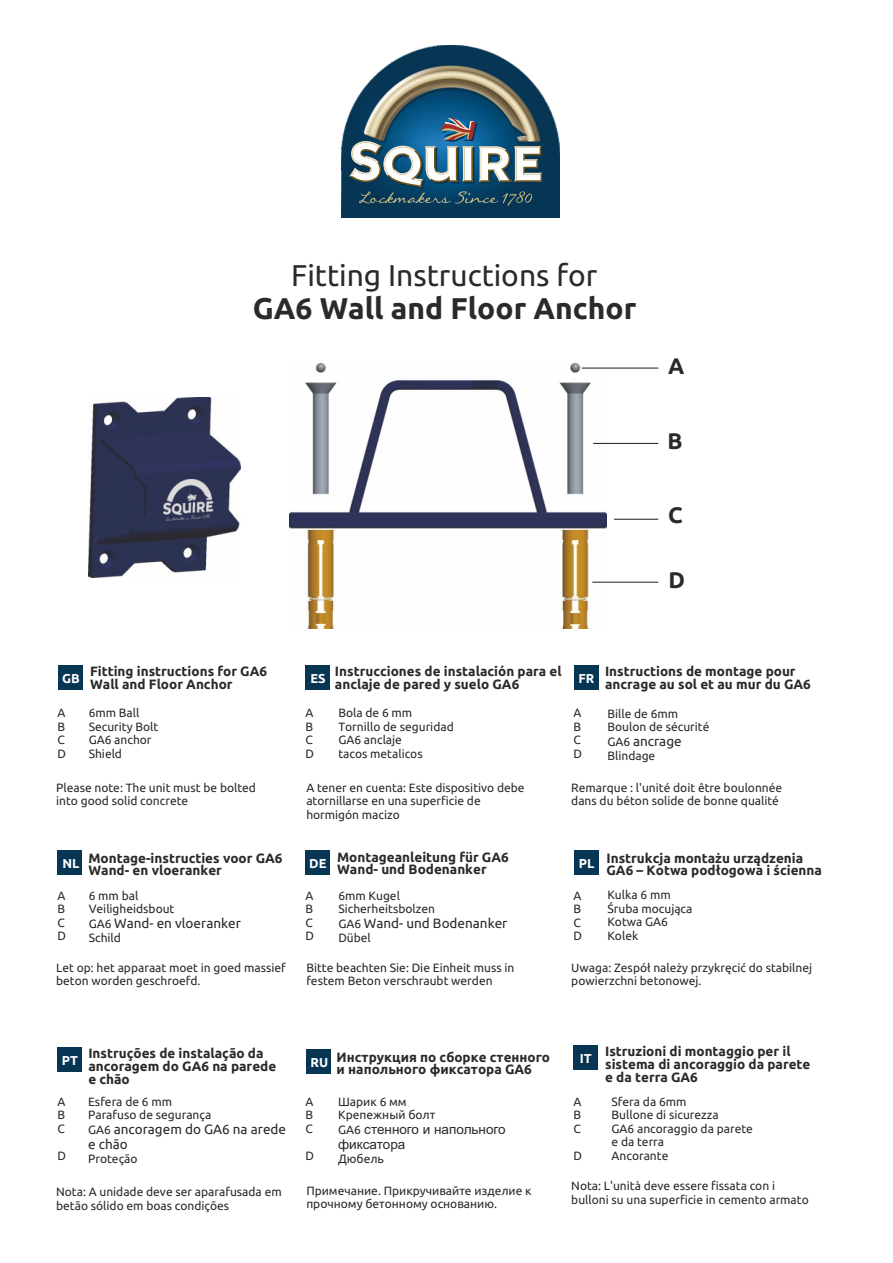
<style>
.page{position:relative;width:893px;height:1263px;background:#fff}
.page>*{position:absolute;margin:0;border:0;box-sizing:border-box;transform-origin:0 0}
.t1{font:30px "Ubuntu";color:#2b2a29}
.t2{font:700 30px "Ubuntu";color:#2b2a29}
.t3{font:700 22.5px "Ubuntu";color:#2b2a29}
.t4{font:700 13.5px/12.8px "Ubuntu";color:#2b2a29}
.t5{font:13.5px/15.1px "Ubuntu";color:#2b2a29}
.t6{font:13.5px/15.1px "Arial";color:#2b2a29}
.t7{font:700 12.9px "Ubuntu";color:#fefefe}
.t8{font:12px/13.5px "Ubuntu";color:#2b2a29}
.s1{font-size:12px}
.s2{font-family:"Ubuntu";font-size:12px}
</style>
<div class="page">
<hr style="left:614px;top:519px;width:44px;height:1px;background:#2b2a29">
<img style="left:289px;top:363px;width:318px;height:265px">
<hr style="left:582px;top:367px;width:76px;height:2px;background:#2b2a29">
<hr style="left:593px;top:443px;width:65px;height:1px;background:#2b2a29">
<hr style="left:592px;top:582px;width:66px;height:1px;background:#2b2a29">
<img style="left:89px;top:397px;width:151px;height:180px">
<div style="left:59px;top:666px;width:24px;height:24px;background:#073554"></div>
<div style="left:306px;top:666px;width:24px;height:24px;background:#073554"></div>
<div style="left:574px;top:666px;width:24px;height:24px;background:#073554"></div>
<div style="left:58px;top:850px;width:24px;height:25px;background:#073554"></div>
<div style="left:306px;top:851px;width:24px;height:24px;background:#073554"></div>
<div style="left:574px;top:851px;width:24px;height:24px;background:#073554"></div>
<div style="left:57px;top:1047px;width:24px;height:24px;background:#073554"></div>
<div style="left:306px;top:1049px;width:24px;height:24px;background:#073554"></div>
<div style="left:574px;top:1046px;width:24px;height:24px;background:#073554"></div>
<img style="left:342px;top:45px;width:217px;height:173px">
<svg style="left:349px;top:117px;width:195px;height:89px"></svg>
<h1 class="t1" style="left:291px;top:262px;width:308px">Fitting Instructions for</h1>
<h1 class="t2" style="left:253px;top:296px;width:385px">GA6 Wall and Floor Anchor</h1>
<h2 class="t3" style="left:668px;top:357px;width:18px">A</h2>
<h2 class="t3" style="left:668px;top:431px;width:17px">B</h2>
<h2 class="t3" style="left:668px;top:506px;width:16px">C</h2>
<h2 class="t3" style="left:669px;top:570px;width:18px">D</h2>
<p class="t4" style="left:90px;top:666px;width:179px">Fitting instructions for GA6<br>Wall and Floor Anchor</p>
<p class="t4" style="left:335px;top:666px;width:228px">Instrucciones de instalación para el anclaje de pared y suelo GA6</p>
<p class="t4" style="left:605px;top:666px;width:207px">Instructions de montage pour ancrage au sol et au mur du GA6</p>
<p class="t7" style="left:62px;top:673px;width:19px">GB</p>
<p class="t7" style="left:310px;top:673px;width:17px">ES</p>
<p class="t7" style="left:578px;top:673px;width:17px">FR</p>
<p class="t8" style="left:57px;top:707px;width:10px;text-align:justify">A B C D</p>
<p class="t8" style="left:89px;top:707px;width:71px">6mm Ball<br>Security Bolt<br>GA6 anchor<br>Shield</p>
<p class="t8" style="left:306px;top:707px;width:10px;text-align:justify">A B C D</p>
<p class="t8" style="left:338px;top:707px;width:117px">Bola de 6 mm<br>Tornillo de seguridad<br>GA6 anclaje<br>tacos metalicos</p>
<p class="t8" style="left:574px;top:707px;width:10px;text-align:justify">A B C D</p>
<p class="t8" style="left:607px;top:707px;width:103px">Bille de 6mm<br>Boulon de sécurité</p>
<p class="t5" style="left:607px;top:734px;width:76px"><span class="s1">GA6</span> ancrage</p>
<p class="t8" style="left:607px;top:749px;width:49px">Blindage</p>
<p class="t8" style="left:56px;top:781px;width:201px">Please note: The unit must be bolted into good solid concrete</p>
<p class="t8" style="left:306px;top:781px;width:220px">A tener en cuenta: Este dispositivo debe atornillarse en una superficie de hormigón macizo</p>
<p class="t8" style="left:571px;top:781px;width:212px">Remarque : l'unité doit être boulonnée dans du béton solide de bonne qualité</p>
<p class="t7" style="left:62px;top:858px;width:18px">NL</p>
<p class="t4" style="left:88px;top:852px;width:196px">Montage-instructies voor GA6<br>Wand- en vloeranker</p>
<p class="t4" style="left:337px;top:851px;width:173px">Montageanleitung für GA6<br>Wand- und Bodenanker</p>
<p class="t4" style="left:606px;top:852px;width:217px">Instrukcja montażu urządzenia<br>GA6 – Kotwa podłogowa i ścienna</p>
<p class="t7" style="left:309px;top:858px;width:19px">DE</p>
<p class="t7" style="left:579px;top:858px;width:17px">PL</p>
<p class="t8" style="left:57px;top:889px;width:10px;text-align:justify">A B C D</p>
<p class="t8" style="left:89px;top:889px;width:87px">6 mm bal<br>Veiligheidsbout</p>
<p class="t5" style="left:89px;top:917px;width:154px"><span class="s1">GA6</span> Wand- en vloeranker</p>
<p class="t8" style="left:89px;top:932px;width:34px">Schild</p>
<p class="t8" style="left:306px;top:889px;width:10px;text-align:justify">A B C D</p>
<p class="t8" style="left:338px;top:889px;width:98px">6mm Kugel<br>Sicherheitsbolzen</p>
<p class="t5" style="left:338px;top:917px;width:171px"><span class="s1">GA6</span> Wand- und Bodenanker</p>
<p class="t8" style="left:338px;top:932px;width:34px">Dübel</p>
<p class="t8" style="left:574px;top:889px;width:10px;text-align:justify">A B C D</p>
<p class="t8" style="left:607px;top:889px;width:87px">Kulka 6 mm<br>Śruba mocująca<br>Kotwa GA6<br>Kolek</p>
<p class="t8" style="left:56px;top:961px;width:231px">Let op: het apparaat moet in goed massief beton worden geschroefd.</p>
<p class="t8" style="left:306px;top:961px;width:210px">Bitte beachten Sie: Die Einheit muss in festem Beton verschraubt werden</p>
<p class="t8" style="left:571px;top:961px;width:242px">Uwaga: Zespół należy przykręcić do stabilnej powierzchni betonowej.</p>
<p class="t4" style="left:88px;top:1048px;width:189px">Instruções de instalação da ancoragem do GA6 na parede e chão</p>
<p class="t4" style="left:337px;top:1051px;width:215px">Инструкция по сборке стенного и напольного фиксатора GA6</p>
<p class="t4" style="left:605px;top:1046px;width:207px">Istruzioni di montaggio per il sistema di ancoraggio da parete e da terra GA6</p>
<p class="t7" style="left:580px;top:1053px;width:13px">IT</p>
<p class="t7" style="left:62px;top:1054px;width:18px">PT</p>
<p class="t7" style="left:311px;top:1057px;width:19px">RU</p>
<p class="t8" style="left:57px;top:1095px;width:9px;text-align:justify">A B C</p>
<p class="t8" style="left:57px;top:1149px;width:10px">D</p>
<p class="t8" style="left:88px;top:1095px;width:125px">Esfera de 6 mm<br>Parafuso de segurança</p>
<p class="t5" style="left:88px;top:1123px;width:199px"><span class="s1">GA6</span> ancoragem do GA6 na arede e chão</p>
<p class="t8" style="left:88px;top:1153px;width:51px">Proteção</p>
<p class="t8" style="left:306px;top:1095px;width:9px;text-align:justify">A B C</p>
<p class="t8" style="left:306px;top:1149px;width:10px">D</p>
<p class="t8" style="left:338px;top:1095px;width:99px">Шарик 6 мм<br>Крепежный болт</p>
<p class="t6" style="left:338px;top:1123px;width:169px"><span class="s2">GA6</span> стенного и напольного фиксатора</p>
<p class="t8" style="left:338px;top:1153px;width:47px">Дюбель</p>
<p class="t8" style="left:574px;top:1095px;width:9px;text-align:justify">A B C</p>
<p class="t8" style="left:574px;top:1149px;width:10px">D</p>
<p class="t8" style="left:612px;top:1095px;width:143px">Sfera da 6mm<br>Bullone di sicurezza<br>GA6 ancoraggio da parete e da terra<br>Ancorante</p>
<p class="t8" style="left:56px;top:1186px;width:227px">Nota: A unidade deve ser aparafusada em betão sólido em boas condições</p>
<p class="t8" style="left:306px;top:1184px;width:227px">Примечание. Прикручивайте изделие к прочному бетонному основанию.</p>
<p class="t8" style="left:571px;top:1180px;width:239px">Nota: L'unità deve essere fissata con i bulloni su una superficie in cemento armato</p>
</div>
